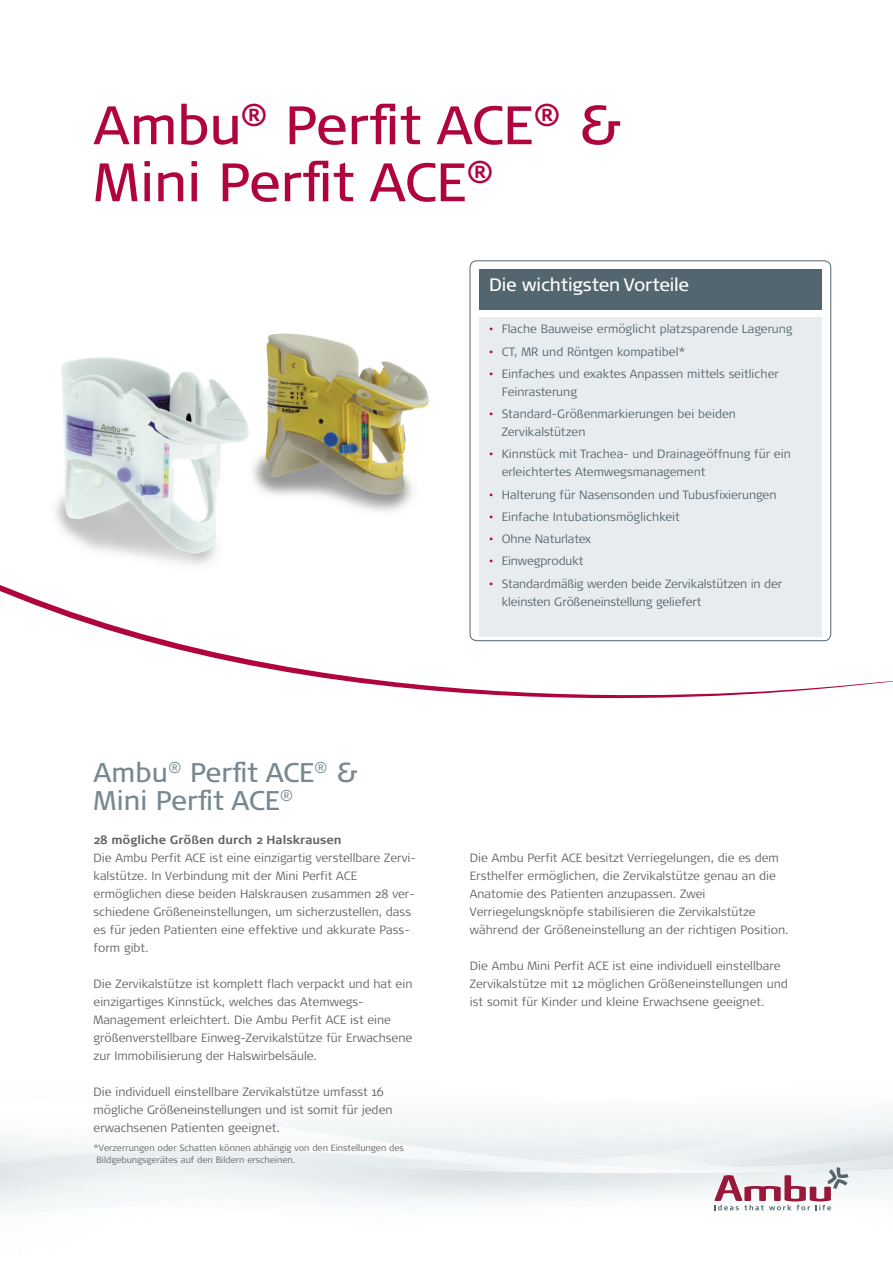
<style>
.page{position:relative;width:893px;height:1263px;background:#fff}
.page>*{position:absolute;margin:0;border:0;box-sizing:border-box;transform-origin:0 0}
.t1{font:54px/57px "Signa OT";color:#b0043d}
.t2{font:27px/28.5px "Signa OT";color:#778891}
.t3{font:18px "Signa OT";letter-spacing:-.01em;color:#fff}
.t4{font:300 12px/18px "Signa OT";color:#636366}
.t5{font:300 12px/18px "Signa OT";color:#53656e}
.t6{font:700 12px "Signa OT";color:#636366}
.t7{font:300 9px/12px "Signa OT";color:#636366}
.s1{color:#b0043d}
</style>
<div class="page">
<img style="left:55px;top:260px;width:430px;height:321px">
<svg style="left:0;top:581px;width:893px;height:118px"></svg>
<img style="left:0;top:1115px;width:893px;height:100px">
<svg style="left:714px;top:1167px;width:134px;height:43px"></svg>
<div style="left:470px;top:261px;width:361px;height:380px;background:#fff;border-radius:7px"></div>
<div style="left:470px;top:261px;width:361px;height:380px;border:1px solid #53656e;border-radius:7px"></div>
<div style="left:479px;top:317px;width:342px;height:320px;background:#e9ecef"></div>
<div style="left:479px;top:269px;width:342px;height:41px;background:#53656e"></div>
<h1 class="t1" style="left:94px;top:97px;width:531px">Ambu<sup>®</sup> Perfit ACE<sup>®</sup> &amp;<br>Mini Perfit ACE<sup>®</sup></h1>
<h3 class="t3" style="left:489px;top:274px;width:202px">Die wichtigsten Vorteile</h3>
<p class="t5" style="left:489px;top:320px;width:305px"><span class="s1">•</span> Flache Bauweise ermöglicht platzsparende Lagerung</p>
<p class="t5" style="left:489px;top:342px;width:198px"><span class="s1">•</span> CT, MR und Röntgen kompatibel*</p>
<p class="t5" style="left:502px;top:365px;width:279px;text-indent:-13px"><span class="s1">•</span> Einfaches und exaktes Anpassen mittels seitlicher<br>Feinrasterung</p>
<p class="t5" style="left:502px;top:405px;width:236px;text-indent:-13px"><span class="s1">•</span> Standard-Größenmarkierungen bei beiden<br>Zervikalstützen</p>
<p class="t5" style="left:502px;top:445px;width:290px;text-indent:-13px"><span class="s1">•</span> Kinnstück mit Trachea- und Drainageöffnung für ein erleichtertes Atemwegsmanagement</p>
<p class="t5" style="left:489px;top:485px;width:289px"><span class="s1">•</span> Halterung für Nasensonden und Tubusfixierungen</p>
<p class="t5" style="left:489px;top:508px;width:192px"><span class="s1">•</span> Einfache Intubationsmöglichkeit</p>
<p class="t5" style="left:489px;top:530px;width:103px"><span class="s1">•</span> Ohne Naturlatex</p>
<p class="t5" style="left:489px;top:552px;width:96px"><span class="s1">•</span> Einwegprodukt</p>
<p class="t5" style="left:502px;top:574px;width:282px;text-indent:-13px"><span class="s1">•</span> Standardmäßig werden beide Zervikalstützen in der kleinsten Größeneinstellung geliefert</p>
<h2 class="t2" style="left:94px;top:758px;width:267px">Ambu<sup>®</sup> Perfit ACE<sup>®</sup> &amp;<br>Mini Perfit ACE<sup>®</sup></h2>
<p class="t6" style="left:94px;top:832px;width:250px">28 mögliche Größen durch 2 Halskrausen</p>
<p class="t4" style="left:94px;top:848px;width:324px">Die Ambu Perfit ACE ist eine einzigartig verstellbare Zervi&shy;kalstütze. In Verbindung mit der Mini Perfit ACE ermöglichen diese beiden Halskrausen zusammen 28 ver&shy;schiedene Größeneinstellungen, um sicherzustellen, dass es für jeden Patienten eine effektive und akkurate Pass&shy;form gibt.</p>
<p class="t4" style="left:94px;top:974px;width:320px">Die Zervikalstütze ist komplett flach verpackt und hat ein einzigartiges Kinnstück, welches das Atemwegs-Management erleichtert. Die Ambu Perfit ACE ist eine größenverstellbare Einweg-Zervikalstütze für Erwachsene zur Immobilisierung der Halswirbelsäule.</p>
<p class="t4" style="left:94px;top:1082px;width:301px">Die individuell einstellbare Zervikalstütze umfasst 16 mögliche Größeneinstellungen und ist somit für jeden erwachsenen Patienten geeignet.</p>
<p class="t7" style="left:96px;top:1141px;width:309px;text-indent:-3px">*Verzerrungen oder Schatten können abhängig von den Einstellungen des<br>Bildgebungsgerätes auf den Bildern erscheinen.</p>
<p class="t4" style="left:470px;top:848px;width:320px">Die Ambu Perfit ACE besitzt Verriegelungen, die es dem Ersthelfer ermöglichen, die Zervikalstütze genau an die Anatomie des Patienten anzupassen. Zwei Verriegelungsknöpfe stabilisieren die Zervikalstütze während der Größeneinstellung an der richtigen Position.</p>
<p class="t4" style="left:470px;top:956px;width:319px">Die Ambu Mini Perfit ACE ist eine individuell einstellbare<br>Zervikalstütze mit 12 möglichen Größeneinstellungen und ist somit für Kinder und kleine Erwachsene geeignet.</p>
</div>
